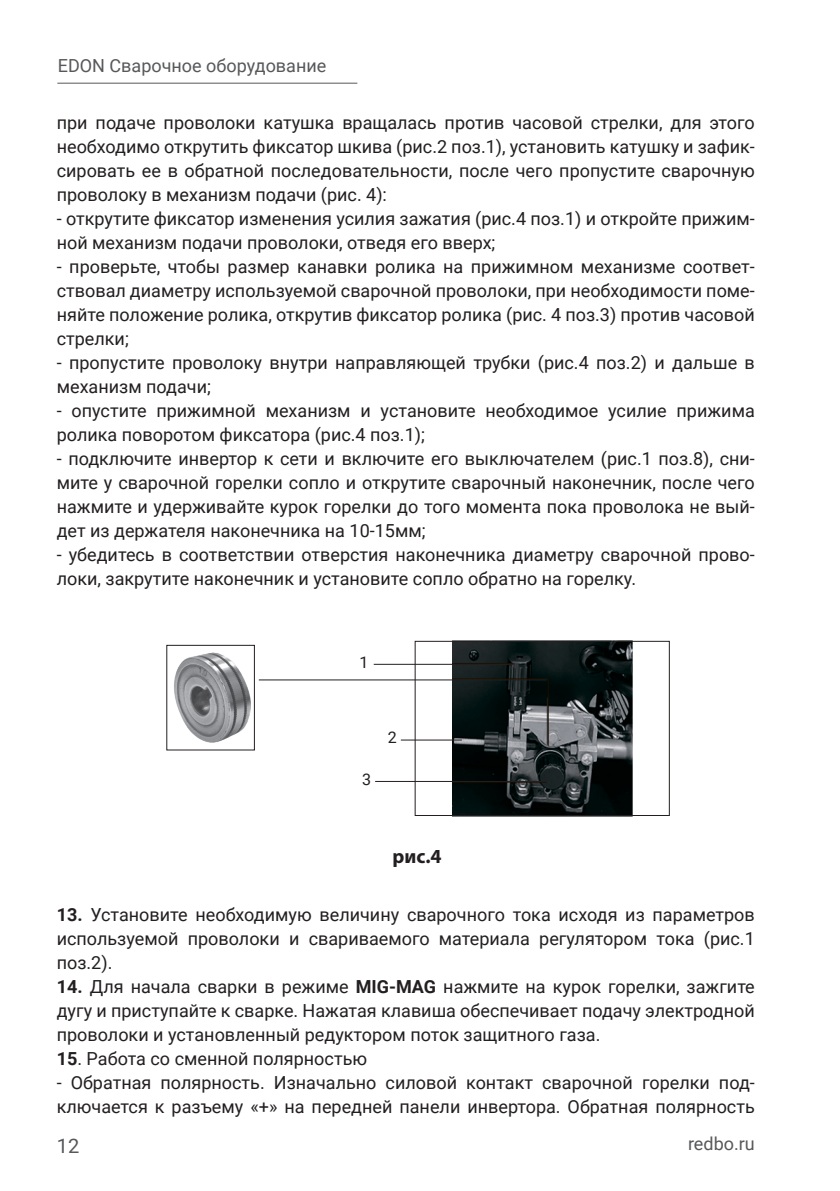
<style>
.page{position:relative;width:840px;height:1191px;background:#fff}
.page>*{position:absolute;margin:0;border:0;box-sizing:border-box;transform-origin:0 0}
.t1{font:700 20px "Myriad Pro";color:#231f20}
.t2{font:20px "Roboto";color:#57585a}
.Paragraf{font:18px/24px "Roboto";color:#231f20;text-align:justify}
.t3{font:18px "Roboto";color:#57585a}
.t4{font:16px "Roboto";color:#231f20}
.s1{font-weight:700}
</style>
<div class="page">
<hr style="left:57px;top:83px;width:300px;height:1px;background:#57585a">
<img style="left:452px;top:640px;width:179px;height:174px">
<div style="left:414px;top:641px;width:255px;height:175px;border:1px solid #231f20"></div>
<hr style="left:373px;top:664px;width:140px;height:1px;background:#231f20">
<hr style="left:400px;top:739px;width:61px;height:1px;background:#231f20">
<hr style="left:546px;top:697px;width:1px;height:47px;background:#231f20">
<hr style="left:259px;top:679px;width:287px;height:1px;background:#231f20">
<hr style="left:375px;top:781px;width:171px;height:1px;background:#231f20">
<img style="left:174px;top:652px;width:77px;height:90px">
<div style="left:166px;top:645px;width:89px;height:105px;border:1px solid #231f20"></div>
<p class="t3" style="left:58px;top:53px;width:270px">EDON Сварочное оборудование</p>
<p class="Paragraf" style="left:57px;top:110px;width:699px">при подаче проволоки катушка вращалась против часовой стрелки, для этого необходимо открутить фиксатор шкива (рис.2 поз.1), установить катушку и зафик&shy;сировать ее в обратной последовательности, после чего пропустите сварочную проволоку в механизм подачи (рис. 4):</p>
<p class="Paragraf" style="left:57px;top:206px;width:699px">- открутите фиксатор изменения усилия зажатия (рис.4 поз.1) и откройте прижим&shy;ной механизм подачи проволоки, отведя его вверх;</p>
<p class="Paragraf" style="left:57px;top:254px;width:699px">- проверьте, чтобы размер канавки ролика на прижимном механизме соответ&shy;ствовал диаметру используемой сварочной проволоки, при необходимости поме&shy;няйте положение ролика, открутив фиксатор ролика (рис. 4 поз.3) против часовой стрелки;</p>
<p class="Paragraf" style="left:57px;top:350px;width:699px">- пропустите проволоку внутри направляющей трубки (рис.4 поз.2) и дальше в механизм подачи;</p>
<p class="Paragraf" style="left:57px;top:398px;width:699px">- опустите прижимной механизм и установите необходимое усилие прижима ролика поворотом фиксатора (рис.4 поз.1);</p>
<p class="Paragraf" style="left:57px;top:446px;width:699px">- подключите инвертор к сети и включите его выключателем (рис.1 поз.8), сни&shy;мите у сварочной горелки сопло и открутите сварочный наконечник, после чего нажмите и удерживайте курок горелки до того момента пока проволока не вый&shy;дет из держателя наконечника на 10-15мм;</p>
<p class="Paragraf" style="left:57px;top:542px;width:699px">- убедитесь в соответствии отверстия наконечника диаметру сварочной прово&shy;локи, закрутите наконечник и установите сопло обратно на горелку.</p>
<p class="t4" style="left:359px;top:651px;width:10px">1</p>
<p class="t4" style="left:362px;top:768px;width:10px">3</p>
<p class="t4" style="left:388px;top:726px;width:10px">2</p>
<p class="t1" style="left:392px;top:843px;width:51px">рис.4</p>
<p class="Paragraf" style="left:57px;top:902px;width:699px"><span class="s1">13.</span> Установите необходимую величину сварочного тока исходя из параметров используемой проволоки и свариваемого материала регулятором тока (рис.1 поз.2).</p>
<p class="Paragraf" style="left:57px;top:974px;width:699px"><span class="s1">14.</span> Для начала сварки в режиме <span class="s1">MIG-MAG</span> нажмите на курок горелки, зажгите дугу и приступайте к сварке. Нажатая клавиша обеспечивает подачу электродной проволоки и установленный редуктором поток защитного газа.</p>
<p class="Paragraf" style="left:57px;top:1046px;width:312px"><span class="s1">15</span>. Работа со сменной полярностью</p>
<p class="Paragraf" style="left:57px;top:1070px;width:699px">- Обратная полярность. Изначально силовой контакт сварочной горелки под&shy;ключается к разъему «+» на передней панели инвертора. Обратная полярность</p>
<p class="t2" style="left:57px;top:1132px;width:24px">12</p>
<p class="t3" style="left:687px;top:1131px;width:68px">redbo.ru</p>
</div>
